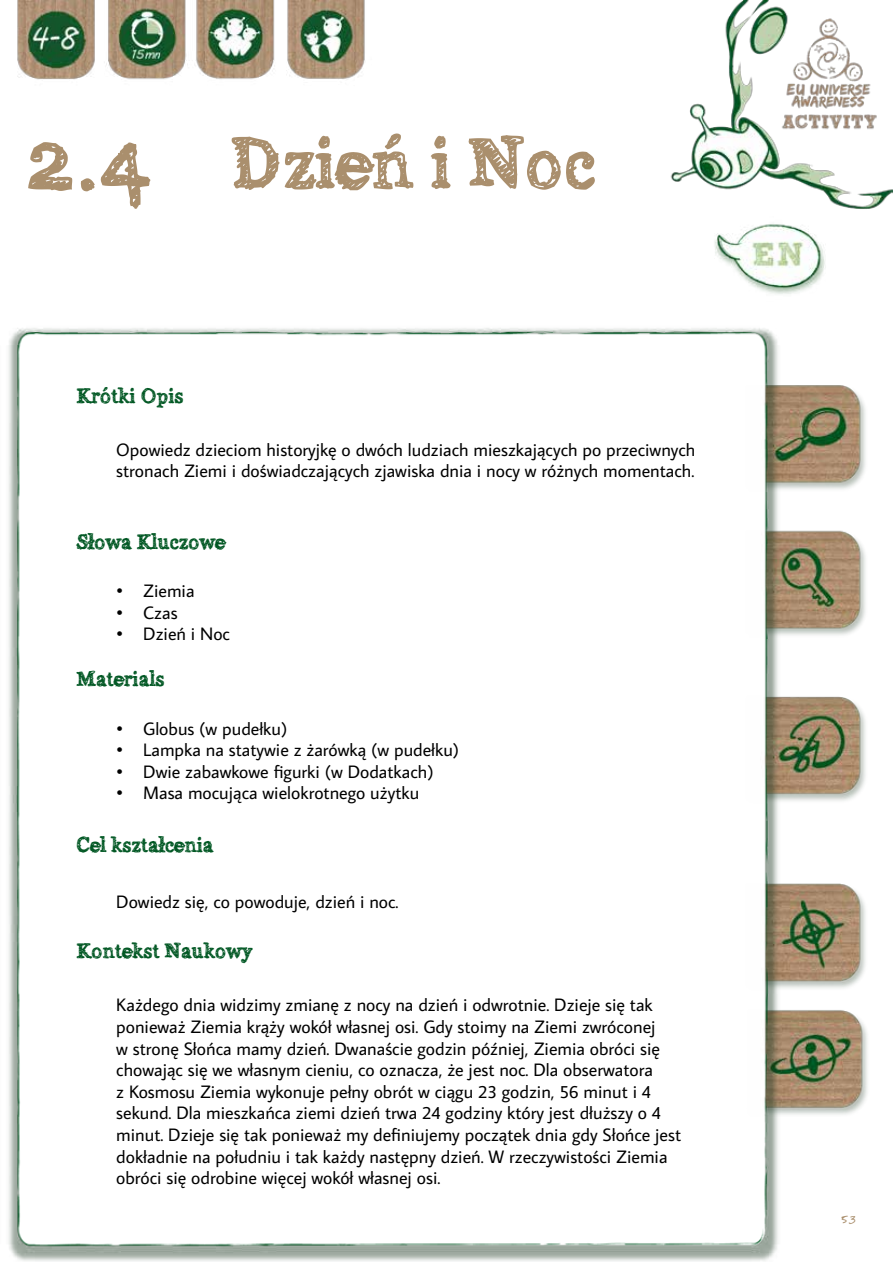
<style>
.page{position:relative;width:893px;height:1263px;background:#fff}
.page>*{position:absolute;margin:0;border:0;box-sizing:border-box;transform-origin:0 0}
.t1{font:72px "Alabama";color:#aa8f6d}
.t2{font:21px "Alabama";color:#005723}
.t3{font:18px/21.6px "Average Sans";color:#000}
.t4{font:18px "Faraco Hand";color:#aa8f6d}
.s1{font-size:90px}
</style>
<div class="page">
<img style="left:8px;top:0;width:885px;height:1261px">
<img style="left:8px;top:0;width:191px;height:93px">
<img style="left:8px;top:0;width:105px;height:91px">
<h1 class="t1" style="left:25px;top:118px;width:572px"><span class="s1">2.4</span> Dzień i Noc</h1>
<p class="t2" style="left:77px;top:383px;width:109px">Krótki Opis</p>
<p class="t3" style="left:116px;top:438px;width:581px">Opowiedz dzieciom historyjkę o dwóch ludziach mieszkających po przeciwnych stronach Ziemi i doświadczających zjawiska dnia i nocy w różnych momentach.</p>
<p class="t2" style="left:77px;top:529px;width:150px">Słowa Kluczowe</p>
<p class="t3" style="left:116px;top:579px;width:80px">• Ziemia</p>
<p class="t3" style="left:116px;top:601px;width:63px">• Czas</p>
<p class="t3" style="left:116px;top:622px;width:115px">• Dzień i Noc</p>
<p class="t2" style="left:77px;top:666px;width:89px">Materials</p>
<p class="t3" style="left:116px;top:717px;width:173px">• Globus (w pudełku)</p>
<p class="t3" style="left:116px;top:739px;width:345px">• Lampka na statywie z żarówką (w pudełku)</p>
<p class="t3" style="left:116px;top:760px;width:319px">• Dwie zabawkowe figurki (w Dodatkach)</p>
<p class="t3" style="left:116px;top:782px;width:305px">• Masa mocująca wielokrotnego użytku</p>
<p class="t2" style="left:77px;top:831px;width:139px">Cel kształcenia</p>
<p class="t3" style="left:116px;top:891px;width:284px">Dowiedz się, co powoduje, dzień i noc.</p>
<p class="t2" style="left:77px;top:937px;width:177px">Kontekst Naukowy</p>
<p class="t3" style="left:116px;top:994px;width:566px">Każdego dnia widzimy zmianę z nocy na dzień i odwrotnie. Dzieje się tak ponieważ Ziemia krąży wokół własnej osi. Gdy stoimy na Ziemi zwróconej<br>w stronę Słońca mamy dzień. Dwanaście godzin później, Ziemia obróci się chowając się we własnym cieniu, co oznacza, że jest noc. Dla obserwatora<br>z Kosmosu Ziemia wykonuje pełny obrót w ciągu 23 godzin, 56 minut i 4 sekund. Dla mieszkańca ziemi dzień trwa 24 godziny który jest dłuższy o 4 minut. Dzieje się tak ponieważ my definiujemy początek dnia gdy Słońce jest dokładnie na południu i tak każdy następny dzień. W rzeczywistości Ziemia obróci się odrobine więcej wokół własnej osi.</p>
<p class="t4" style="left:841px;top:1208px;width:17px">53</p>
</div>
